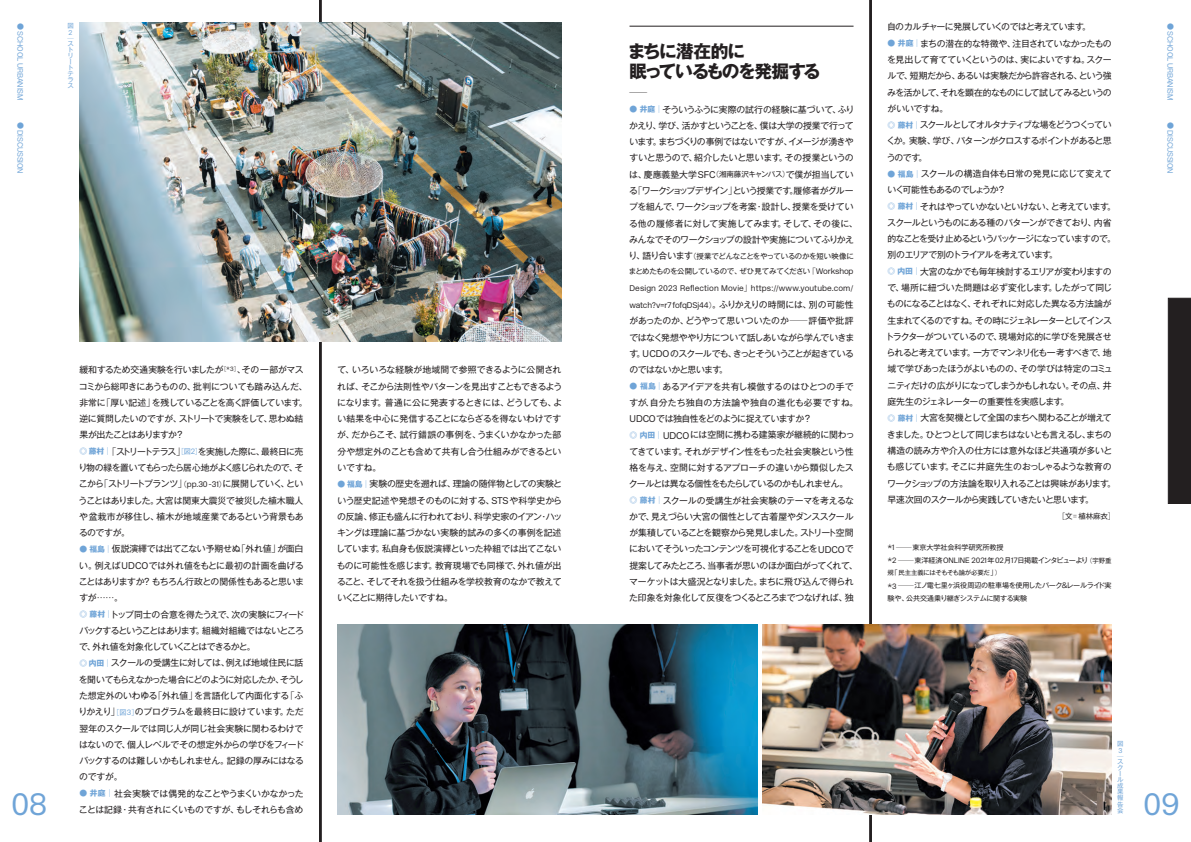
<style>
.page{position:relative;width:1191px;height:842px;background:#fff}
.page>*{position:absolute;margin:0;border:0;box-sizing:border-box;transform-origin:0 0}
.t1{font:300 31.2px "New Rail Alphabet";color:#6fa4d7}
.t2{font:700 17.7px/19.8px "Gothic MB101 Pro";letter-spacing:-.08em;color:#231f20}
.t3{font:8.9px/16.3px "Gothic MB101 Pro";letter-spacing:-.045em;color:#231f20}
.t4{font:8.9px "Gothic MB101 Pro";letter-spacing:-.07em;color:#231f20}
.t5{font:8.9px "Gothic MB101 Pro";letter-spacing:-.045em;color:#231f20;scale:2 1}
.t6{font:300 8.2px/17px "New Rail Alphabet";letter-spacing:.01em;color:#231f20}
.t7{font:300 7.8px "New Rail Alphabet";letter-spacing:-.02em;color:#6fa4d7}
.t8{font:7.4px/15.6px "Gothic MB101 Pro";letter-spacing:-.03em;color:#231f20}
.t9{font:7.1px/12.8px "Gothic MB101 Pro";letter-spacing:-.025em;color:#231f20;scale:2.2 1}
.t10{font:7.1px/12.8px "Gothic MB101 Pro";letter-spacing:-.05em;color:#231f20;scale:2.2 1}
.t11{font:300 7px "New Rail Alphabet";color:#6fa4d7}
.t12{font:6.4px "Gothic MB101 Pro";letter-spacing:-.035em;color:#231f20}
.t13{font:6.4px/6.1px "Gothic MB101 Pro";color:#6fa4d7}
.t14{font:300 6.4px "Gothic MB101 Pro";color:#6fa4d7}
.s1{font-weight:700;font-size:7.8px;color:#6fa4d7}
.s2{font-weight:300;font-size:7.8px;color:#6fa4d7}
.s3{font-weight:300}
.s4{font-family:"New Rail Alphabet";font-weight:300;font-size:7.8px}
.s5{font-weight:300;font-size:6.4px}
.s6{font-size:6.4px}
.s7{font-family:"Gothic MB101 Pro";font-weight:400;font-size:7.1px}
.s8{font-family:"New Rail Alphabet";font-weight:300;font-size:9.7px}
.s9{font-weight:300;font-size:7.4px}
.s10{font-size:7.4px}
.s11{font-size:8.9px}
.s12{font-family:"New Rail Alphabet";font-weight:300;font-size:8.2px}
.s13{font-family:"Gothic MB101 Pro";font-size:7.4px}
.s14{font-family:"Gothic MB101 Pro";font-weight:400;font-size:8.9px}
.s15{font-weight:300;font-size:7.1px;color:#6fa4d7}
.s16{font-size:7.1px;color:#6fa4d7}
.s17{font-family:"New Rail Alphabet";font-weight:300;font-size:7.8px;color:#6fa4d7}
</style>
<div class="page">
<hr style="left:319px;top:0;width:3px;height:842px;background:#231f20">
<hr style="left:869px;top:0;width:3px;height:842px;background:#231f20">
<div style="left:1168px;top:298px;width:23px;height:206px;background:#231f20"></div>
<img style="left:79px;top:23px;width:482px;height:319px">
<img style="left:763px;top:624px;width:348px;height:190px">
<img style="left:337px;top:624px;width:420px;height:190px">
<hr style="left:629px;top:26px;width:224px;height:1px;background:#231f20">
<p class="t4" style="left:887px;top:20px;width:205px">自のカルチャーに発展していくのではと考えています。</p>
<p class="t3" style="left:886px;top:34px;width:227px"><span class="s1">● 井庭</span><span class="s2">｜</span>まちの潜在的な特徴や、注目されていなかったものを見出して育てていくというのは、実によいですね。スクールで、短期だから、あるいは実験だから許容される、という強みを活かして、それを顕在的なものにして試してみるというのがいいですね。<br><span class="s1">◎ 藤村</span><span class="s2">｜</span>スクールとしてオルタナティブな場をどうつくっていくか。実験、学び、パターンがクロスするポイントがあると思うのです。</p>
<p class="t3" style="left:885px;top:164px;width:232px"><span class="s1">● 福島</span><span class="s2">｜</span>スクールの構造自体も日常の発見に応じて変えていく可能性もあるのでしょうか？<br><span class="s1">◎ 藤村</span><span class="s2">｜</span>それはやっていかないといけない、と考えています。スクールというものにある種のパターンができており、内省的なことを受け止めるというパッケージになっていますので。別のエリアで別のトライアルを考えています。<br><span class="s1">◎ 内田</span><span class="s2">｜</span>大宮のなかでも毎年検討するエリアが変わりますので、場所に紐づいた問題は必ず変化します。したがって同じものになることはなく、それぞれに対応した異なる方法論が生まれてくるのですね。その時にジェネレーターとしてインストラクターがついているので、現場対応的に学びを発展させられると考えています。一方でマンネリ化も一考すべきで、地域で学びあったほうがよいものの、その学びは特定のコミュニティだけの広がりになってしまうかもしれない。その点、井庭先生のジェネレーターの重要性を実感します。<br><span class="s1">◎ 藤村</span><span class="s2">｜</span>大宮を契機として全国のまちへ関わることが増えてきました。ひとつとして同じまちはないとも言えるし、まちの構造の読み方や介入の仕方には意外なほど共通項が多いとも感じています。そこに井庭先生のおっしゃるような教育のワークショップの方法論を取り入れることは興味があります。早速次回のスクールから実践していきたいと思います。</p>
<p class="t8" style="left:1058px;top:507px;width:59px"><span class="s3">［</span>文<span class="s3">＝</span>植林麻衣<span class="s3">］</span></p>
<p class="t9" style="left:887px;top:540px;width:103px"><span class="s4">*1</span> ─東京大学社会科学研究所教授<br><span class="s4">*2</span> ─東洋経済<span class="s4">ONLINE 2021</span>年<span class="s4">02</span>月<span class="s4">17</span>日掲載インタビューより<span class="s5">（</span><span class="s6">宇野重</span></p>
<p class="t12" style="left:887px;top:568px;width:115px">規｢民主主義にはそもそも論が必要だ｣<span class="s3">）</span></p>
<p class="t10" style="left:887px;top:578px;width:103px"><span class="s4">*3</span> ─江ノ電七里ヶ浜役周辺の駐車場を使用したパーク＆レールライド実験や、公共交通乗り継ぎシステムに関する実験</p>
<p class="t7" style="left:25px;top:23px;width:153px;rotate:90deg"><span class="s7">●</span> SCHOOL URBANISM<span class="s7">　　　●</span> DISCUSSION</p>
<p class="t7" style="left:1175px;top:23px;width:153px;rotate:90deg"><span class="s7">●</span> SCHOOL URBANISM<span class="s7">　　　●</span> DISCUSSION</p>
<p class="t13" style="left:67px;top:22px;width:7px">図</p>
<p class="t11" style="left:69px;top:28px;width:5px">2</p>
<p class="t14" style="left:67px;top:33px;width:8px">｜</p>
<p class="t13" style="left:67px;top:40px;width:7px">ストリートテラス</p>
<h2 class="t2" style="left:628px;top:39px;width:195px">まちに潜在的に<br>眠っているものを発掘する</h2>
<p class="t5" style="left:629px;top:86px;width:10px">─</p>
<p class="t3" style="left:629px;top:100px;width:230px"><span class="s1">● 井庭</span><span class="s2">｜</span>そういうふうに実際の試行の経験に基づいて、ふりかえり、学び、活かすということを、僕は大学の授業で行っています。まちづくりの事例ではないですが、イメージが湧きやすいと思うので、紹介したいと思います。その授業というのは、慶應義塾大学<span class="s8">SFC</span><span class="s9">（</span><span class="s10">湘南藤沢キャンパス</span><span class="s9">）</span>で僕が担当している<span class="s3">「</span>ワークショップデザイン<span class="s3">」</span>という授業です。履修者がグループを組んで、ワークショップを考案・設計し、授業を受けている他の履修者に対して実施してみます。そして、その後に、みんなでそのワークショップの設計や実施についてふりかえ</p>
<p class="t8" style="left:628px;top:247px;width:227px"><span class="s11">り、語り合います</span><span class="s3">（</span>授業でどんなことをやっているのかを短い映像にまとめたものを公開しているので、ぜひ見てみてください<span class="s3">「</span><span class="s12">Workshop</span></p>
<p class="t6" style="left:629px;top:279px;width:226px">Design 2023 Reflection Movie<span class="s13">」</span>https://www.youtube.com/ watch?v=r7fofqDSj44<span class="s13">）</span><span class="s14">。ふりかえりの時間には、別の可能性</span></p>
<p class="t3" style="left:629px;top:312px;width:226px;text-align:justify">があったのか、どうやって思いついたのか─評価や批評ではなく発想ややり方について話しあいながら学んでいきます。<span class="s8">UCDO</span> のスクールでも、きっとそういうことが起きているのではないかと思います。</p>
<p class="t3" style="left:629px;top:377px;width:231px"><span class="s1">● 福島</span><span class="s2">｜</span>あるアイデアを共有し模倣するのはひとつの手ですが、自分たち独自の方法論や独自の進化も必要ですね。<br><span class="s8">UDCO</span>では独自性をどのように捉えていますか？<br><span class="s1">◎ 内田</span><span class="s2">｜</span><span class="s8">UDCO</span>には空間に携わる建築家が継続的に関わってきています。それがデザイン性をもった社会実験という性格を与え、空間に対するアプローチの違いから類似したスクールとは異なる個性をもたらしているのかもしれません。<span class="s1">◎ 藤村</span><span class="s2">｜</span>スクールの受講生が社会実験のテーマを考えるなかで、見えづらい大宮の個性として古着屋やダンススクールが集積していることを観察から発見しました。ストリート空間においてそういったコンテンツを可視化することを<span class="s8">UDCO</span>で提案してみたところ、当事者が思いのほか面白がってくれて、マーケットは大盛況となりました。まちに飛び込んで得られた印象を対象化して反復をつくるところまでつなげれば、独</p>
<p class="t3" style="left:337px;top:360px;width:227px;text-align:justify">て、いろいろな経験が地域間で参照できるように公開されれば、そこから法則性やパターンを見出すこともできるようになります。普通に公に発表するときには、どうしても、よい結果を中心に発信することにならざるを得ないわけですが、だからこそ、試行錯誤の事例を、うまくいかなかった部分や想定外のことも含めて共有し合う仕組みができるといいですね。</p>
<p class="t3" style="left:336px;top:474px;width:228px;text-align:justify"><span class="s1">● 福島</span><span class="s2">｜</span>実験の歴史を遡れば、理論の随伴物としての実験という歴史記述や発想そのものに対する、<span class="s8">STS</span>や科学史からの反論、修正も盛んに行われており、科学史家のイアン・ハッキングは理論に基づかない実験的試みの多くの事例を記述しています。私自身も仮説演繹といった枠組では出てこないものに可能性を感じます。教育現場でも同様で、外れ値が出ること、そしてそれを扱う仕組みを学校教育のなかで教えていくことに期待したいですね。</p>
<p class="t3" style="left:78px;top:360px;width:231px">緩和するため交通実験を行いましたが<sup>［</sup><sup>*3</sup><sup>］</sup>、その一部がマスコミから総叩きにあうものの、批判についても踏み込んだ、非常に<span class="s3">「</span>厚い記述<span class="s3">」</span>を残していることを高く評価しています。逆に質問したいのですが、ストリートで実験をして、思わぬ結果が出たことはありますか？<br><span class="s1">◎ 藤村</span><span class="s2">｜</span><span class="s3">「</span>ストリートテラス<span class="s3">」</span><span class="s15">［</span><span class="s16">図</span><span class="s17">2</span><span class="s15">］</span>を実施した際に、最終日に売り物の緑を置いてもらったら居心地がよく感じられたので、そこから<span class="s3">「</span>ストリートプランツ<span class="s3">」</span><span class="s9">（</span><span class="s12">pp.30-31</span><span class="s9">）</span>に展開していく、ということはありました。大宮は関東大震災で被災した植木職人や盆栽市が移住し、植木が地域産業であるという背景もあるのですが。</p>
<p class="t3" style="left:78px;top:540px;width:227px"><span class="s1">● 福島</span><span class="s2">｜</span>仮説演繹では出てこない予期せぬ<span class="s3">「</span>外れ値<span class="s3">」</span>が面白い。例えば<span class="s8">UDCO</span>では外れ値をもとに最初の計画を曲げることはありますか？もちろん行政との関係性もあると思いますが……。<br><span class="s1">◎ 藤村</span><span class="s2">｜</span>トップ同士の合意を得たうえで、次の実験にフィードバックするということはあります。組織対組織ではないところで、外れ値を対象化していくことはできるかと。<br><span class="s1">◎ 内田</span><span class="s2">｜</span>スクールの受講生に対しては、例えば地域住民に話を聞いてもらえなかった場合にどのように対応したか、そうした想定外のいわゆる<span class="s3">「</span>外れ値<span class="s3">」</span>を言語化して内面化する<span class="s3">「</span>ふりかえり<span class="s3">」</span><span class="s15">［</span><span class="s16">図</span><span class="s17">3</span><span class="s15">］</span>のプログラムを最終日に設けています。ただ翌年のスクールでは同じ人が同じ社会実験に関わるわけではないので、個人レベルでその想定外からの学びをフィードバックするのは難しいかもしれません。記録の厚みにはなるのですが。</p>
<p class="t3" style="left:79px;top:784px;width:226px"><span class="s1">● 井庭</span><span class="s2">｜</span>社会実験では偶発的なことやうまくいかなかったことは記録・共有されにくいものですが、もしそれらも含め</p>
<p class="t13" style="left:1117px;top:740px;width:7px">図</p>
<p class="t11" style="left:1118px;top:746px;width:6px">3</p>
<p class="t14" style="left:1117px;top:751px;width:8px">｜</p>
<p class="t13" style="left:1117px;top:758px;width:8px">スクール成果報告会</p>
<h1 class="t1" style="left:11px;top:784px;width:38px">08</h1>
<h1 class="t1" style="left:1143px;top:784px;width:38px">09</h1>
</div>
